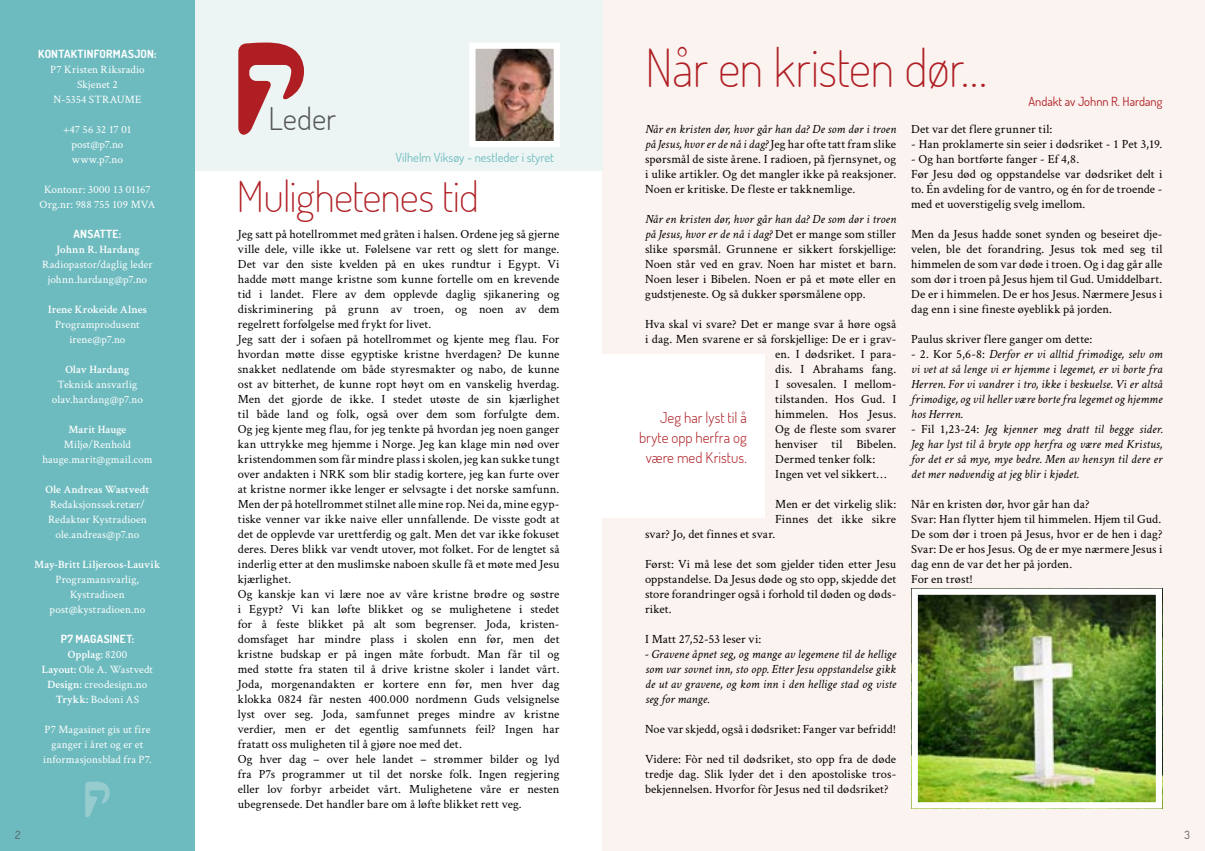
<style>
.page{position:relative;width:1205px;height:851px;background:#fff}
.page>*{position:absolute;margin:0;border:0;box-sizing:border-box;transform-origin:0 0}
.t1{font:200 52.5px "Terminal Dosis";letter-spacing:-.015em;color:#af1e23;scale:.95 1}
.t2{font:200 42.5px "Terminal Dosis";letter-spacing:-.02em;color:#af1e23}
.t3{font:300 31.38px "Terminal Dosis";color:#565659}
.t4{font:300 15px/20px "Terminal Dosis";letter-spacing:-.005em;color:#af1e23;text-align:right}
.t5{font:12.5px/15px "Crimson";letter-spacing:.005em;color:#000;text-align:justify}
.t6{font:italic 12.5px/15px "Crimson";color:#000;text-align:justify}
.t7{font:12.5px "Terminal Dosis";color:#6ebbbf}
.t8{font:12.5px "Terminal Dosis";color:#af1e23}
.t9{font:11.25px/15px "Crimson";letter-spacing:.01em;color:#fff;text-align:center}
.t10{font:600 11.25px "Crimson";color:#fff}
.t11{font:700 11.25px "Terminal Dosis";letter-spacing:.025em;color:#fff}
.t12{font:11.25px "Terminal Dosis";color:#58595b}
.s1{font-weight:600}
.s2{font-style:italic}
.s3{font-style:normal}
</style>
<div class="page">
<div style="left:602px;top:0;width:603px;height:850px;background:#faf3f0"></div>
<div style="left:195px;top:0;width:407px;height:170px;background:#ecf5f4"></div>
<div style="left:0;top:0;width:195px;height:850px;background:#6ebbbf"></div>
<svg style="left:85px;top:781px;width:25px;height:36px"></svg>
<svg style="left:238px;top:43px;width:66px;height:92px"></svg>
<img style="left:469px;top:43px;width:91px;height:104px">
<img style="left:918px;top:595px;width:237px;height:206px">
<div style="left:911px;top:588px;width:251px;height:220px;border:6px solid #fff"></div>
<div style="left:602px;top:353px;width:162px;height:164px;background:#fff"></div>
<p class="t11" style="left:38px;top:46px;width:120px">KONTAKTINFORMASJON:</p>
<p class="t9" style="left:50px;top:61px;width:96px">P7 Kristen Riksradio<br>Skjenet 2<br>N-5354 STRAUME</p>
<p class="t9" style="left:63px;top:121px;width:70px">+47 56 32 17 01 post@p7.no www.p7.no</p>
<p class="t9" style="left:40px;top:181px;width:117px">Kontonr: 3000 13 01167<br>Org.nr: 988 755 109 MVA</p>
<p class="t11" style="left:74px;top:226px;width:49px">ANSATTE:</p>
<p class="t10" style="left:55px;top:241px;width:86px">Johnn R. Hardang</p>
<p class="t9" style="left:42px;top:256px;width:112px">Radiopastor/daglig leder johnn.hardang@p7.no</p>
<p class="t10" style="left:48px;top:301px;width:100px">Irene Krokeide Alnes</p>
<p class="t9" style="left:55px;top:316px;width:86px">Programprodusent irene@p7.no</p>
<p class="t10" style="left:65px;top:361px;width:66px">Olav Hardang</p>
<p class="t9" style="left:52px;top:376px;width:92px">Teknisk ansvarlig olav.hardang@p7.no</p>
<p class="t10" style="left:68px;top:421px;width:59px">Marit Hauge</p>
<p class="t9" style="left:42px;top:436px;width:112px">Miljø/Renhold hauge.marit@gmail.com</p>
<p class="t10" style="left:46px;top:481px;width:105px">Ole Andreas Wastvedt</p>
<p class="t9" style="left:48px;top:496px;width:100px">Redaksjonssekretær/<br>Redaktør Kystradioen ole.andreas@p7.no</p>
<p class="t10" style="left:34px;top:556px;width:128px">May-Britt Liljeroos-Lauvik</p>
<p class="t9" style="left:50px;top:571px;width:97px">Programansvarlig,<br>Kystradioen post@kystradioen.no</p>
<p class="t11" style="left:61px;top:631px;width:75px">P7 MAGASINET:</p>
<p class="t9" style="left:42px;top:646px;width:113px"><span class="s1">Opplag:</span> 8200<br><span class="s1">Layout:</span> Ole A. Wastvedt<br><span class="s1">Design:</span> creodesign.no<br><span class="s1">Trykk:</span> Bodoni AS</p>
<p class="t9" style="left:43px;top:721px;width:110px">P7 Magasinet gis ut fire ganger i året og er et informasjonsblad fra P7.</p>
<h3 class="t3" style="left:268px;top:97px;width:69px">Leder</h3>
<p class="t7" style="left:395px;top:149px;width:160px">Vilhelm Viksøy - nestleder i styret</p>
<h2 class="t2" style="left:237px;top:168px;width:244px">Mulighetenes tid</h2>
<p class="t5" style="left:238px;top:226px;width:323px;text-align:left">Jeg satt på hotellrommet med gråten i halsen. Ordene jeg så gjerne ville dele, ville ikke ut. Følelsene var rett og slett for mange.<br>Det var den siste kvelden på en ukes rundtur i Egypt. Vi hadde møtt mange kristne som kunne fortelle om en krevende tid i landet. Flere av dem opplevde daglig sjikanering og diskriminering på grunn av troen, og noen av dem regelrett forfølgelse med frykt for livet.<br>Jeg satt der i sofaen på hotellrommet og kjente meg flau. For hvordan møtte disse egyptiske kristne hverdagen? De kunne snakket nedlatende om både styresmakter og nabo, de kunne ost av bitterhet, de kunne ropt høyt om en vanskelig hverdag.<br>Men det gjorde de ikke. I stedet utøste de sin kjærlighet til både land og folk, også over dem som forfulgte dem.<br>Og jeg kjente meg flau, for jeg tenkte på hvordan jeg noen ganger kan uttrykke meg hjemme i Norge. Jeg kan klage min nød over kristendommen som får mindre plass i skolen, jeg kan sukke tungt over andakten i NRK som blir stadig kortere, jeg kan furte over at kristne normer ikke lenger er selvsagte i det norske samfunn.<br>Men der på hotellrommet stilnet alle mine rop. Nei da, mine egyp&shy;tiske venner var ikke naive eller unnfallende. De visste godt at det de opplevde var urettferdig og galt. Men det var ikke fokuset deres. Deres blikk var vendt utover, mot folket. For de lengtet så inderlig etter at den muslimske naboen skulle få et møte med Jesu kjærlighet.<br>Og kanskje kan vi lære noe av våre kristne brødre og søstre i Egypt? Vi kan løfte blikket og se mulighetene i stedet for å feste blikket på alt som begrenser. Joda, kristen&shy;domsfaget har mindre plass i skolen enn før, men det kristne budskap er på ingen måte forbudt. Man får til og med støtte fra staten til å drive kristne skoler i landet vårt.<br>Joda, morgenandakten er kortere enn før, men hver dag klokka 0824 får nesten 400.000 nordmenn Guds velsignelse lyst over seg. Joda, samfunnet preges mindre av kristne verdier, men er det egentlig samfunnets feil? Ingen har fratatt oss muligheten til å gjøre noe med det.<br>Og hver dag – over hele landet – strømmer bilder og lyd fra P7s programmer ut til det norske folk. Ingen regjering eller lov forbyr arbeidet vårt. Mulighetene våre er nesten ubegrensede. Det handler bare om å løfte blikket rett veg.</p>
<h1 class="t1" style="left:645px;top:33px;width:362px">Når en kristen dør...</h1>
<p class="t8" style="left:1028px;top:93px;width:135px">Andakt av Johnn R. Hardang</p>
<p class="t5" style="left:645px;top:121px;width:253px"><span class="s2">Når en kristen dør, hvor går han da? De som dør i troen på Jesus, hvor er de nå i dag?</span> Jeg har ofte tatt fram slike spørsmål de siste årene. I radioen, på fjernsynet, og i ulike artikler. Og det mangler ikke på reaksjoner.<br>Noen er kritiske. De fleste er takknemlige.</p>
<p class="t5" style="left:645px;top:211px;width:253px"><span class="s2">Når en kristen dør, hvor går han da? De som dør i troen på Jesus, hvor er de nå i dag?</span> Det er mange som stiller slike spørsmål. Grunnene er sikkert forskjellige:<br>Noen står ved en grav. Noen har mistet et barn.<br>Noen leser i Bibelen. Noen er på et møte eller en gudstjeneste. Og så dukker spørsmålene opp.</p>
<p class="t5" style="left:645px;top:316px;width:253px">Hva skal vi svare? Det er mange svar å høre også</p>
<p class="t5" style="left:645px;top:331px;width:253px">i dag. Men svarene er så forskjellige: De er i grav-</p>
<p class="t5" style="left:775px;top:346px;width:122px">en. I dødsriket. I para-</p>
<p class="t5" style="left:775px;top:361px;width:122px">dis. I Abrahams fang.</p>
<p class="t5" style="left:775px;top:376px;width:122px">I sovesalen. I mellom-</p>
<p class="t5" style="left:775px;top:391px;width:122px">tilstanden. Hos Gud. I</p>
<p class="t5" style="left:775px;top:406px;width:122px">himmelen. Hos Jesus.</p>
<p class="t5" style="left:775px;top:421px;width:122px">Og de fleste som svarer</p>
<p class="t5" style="left:775px;top:436px;width:122px">henviser til Bibelen.</p>
<p class="t5" style="left:775px;top:451px;width:102px">Dermed tenker folk:</p>
<p class="t5" style="left:775px;top:466px;width:113px">Ingen vet vel sikkert…</p>
<p class="t5" style="left:775px;top:496px;width:122px">Men er det virkelig slik:</p>
<p class="t5" style="left:775px;top:511px;width:122px">Finnes det ikke sikre</p>
<p class="t5" style="left:645px;top:526px;width:132px">svar? Jo, det finnes et svar.</p>
<p class="t5" style="left:645px;top:556px;width:253px">Først: Vi må lese det som gjelder tiden etter Jesu oppstandelse. Da Jesus døde og sto opp, skjedde det store forandringer også i forhold til døden og døds&shy;riket.</p>
<p class="t5" style="left:645px;top:631px;width:118px">I Matt 27,52-53 leser vi:</p>
<p class="t6" style="left:645px;top:646px;width:253px">- Gravene åpnet seg, og mange av legemene til de hellige som var sovnet inn, sto opp. Etter Jesu oppstandelse gikk de ut av gravene, og kom inn i den hellige stad og viste seg for mange.</p>
<p class="t5" style="left:645px;top:721px;width:253px">Noe var skjedd, også i dødsriket: Fanger var befridd!</p>
<p class="t5" style="left:645px;top:751px;width:253px">Videre: Fòr ned til dødsriket, sto opp fra de døde tredje dag. Slik lyder det i den apostoliske tros&shy;bekjennelsen. Hvorfor fòr Jesus ned til dødsriket?</p>
<p class="t4" style="left:639px;top:407px;width:109px">Jeg har lyst til å bryte opp herfra og være med Kristus.</p>
<p class="t5" style="left:911px;top:121px;width:143px">Det var det flere grunner til:</p>
<p class="t5" style="left:911px;top:136px;width:253px">- Han proklamerte sin seier i dødsriket - 1 Pet 3,19.</p>
<p class="t5" style="left:911px;top:151px;width:253px;text-align:left">- Og han bortførte fanger - Ef 4,8.<br>Før Jesu død og oppstandelse var dødsriket delt i to. Én avdeling for de vantro, og én for de troende - med et uoverstigelig svelg imellom.</p>
<p class="t5" style="left:911px;top:226px;width:253px">Men da Jesus hadde sonet synden og beseiret dje&shy;velen, ble det forandring. Jesus tok med seg til himmelen de som var døde i troen. Og i dag går alle som dør i troen på Jesus hjem til Gud. Umiddelbart.<br>De er i himmelen. De er hos Jesus. Nærmere Jesus i dag enn i sine fineste øyeblikk på jorden.</p>
<p class="t5" style="left:911px;top:331px;width:183px">Paulus skriver flere ganger om dette:</p>
<p class="t6" style="left:911px;top:346px;width:253px"><span class="s3">- 2. Kor 5,6-8:</span> Derfor er vi alltid frimodige, selv om vi vet at så lenge vi er hjemme i legemet, er vi borte fra Herren. For vi vandrer i tro, ikke i beskuelse. Vi er altså frimodige, og vil heller være borte fra legemet og hjemme hos Herren.</p>
<p class="t6" style="left:911px;top:421px;width:253px"><span class="s3">- Fil 1,23-24:</span> Jeg kjenner meg dratt til begge sider.<br>Jeg har lyst til å bryte opp herfra og være med Kristus, for det er så mye, mye bedre. Men av hensyn til dere er det mer nødvendig at jeg blir i kjødet.</p>
<p class="t5" style="left:911px;top:496px;width:253px;text-align:left">Når en kristen dør, hvor går han da?<br>Svar: Han flytter hjem til himmelen. Hjem til Gud.<br>De som dør i troen på Jesus, hvor er de hen i dag?<br>Svar: De er hos Jesus. Og de er mye nærmere Jesus i dag enn de var det her på jorden.<br>For en trøst!</p>
<p class="t12" style="left:15px;top:827px;width:7px">2</p>
<p class="t12" style="left:1184px;top:827px;width:7px">3</p>
</div>
